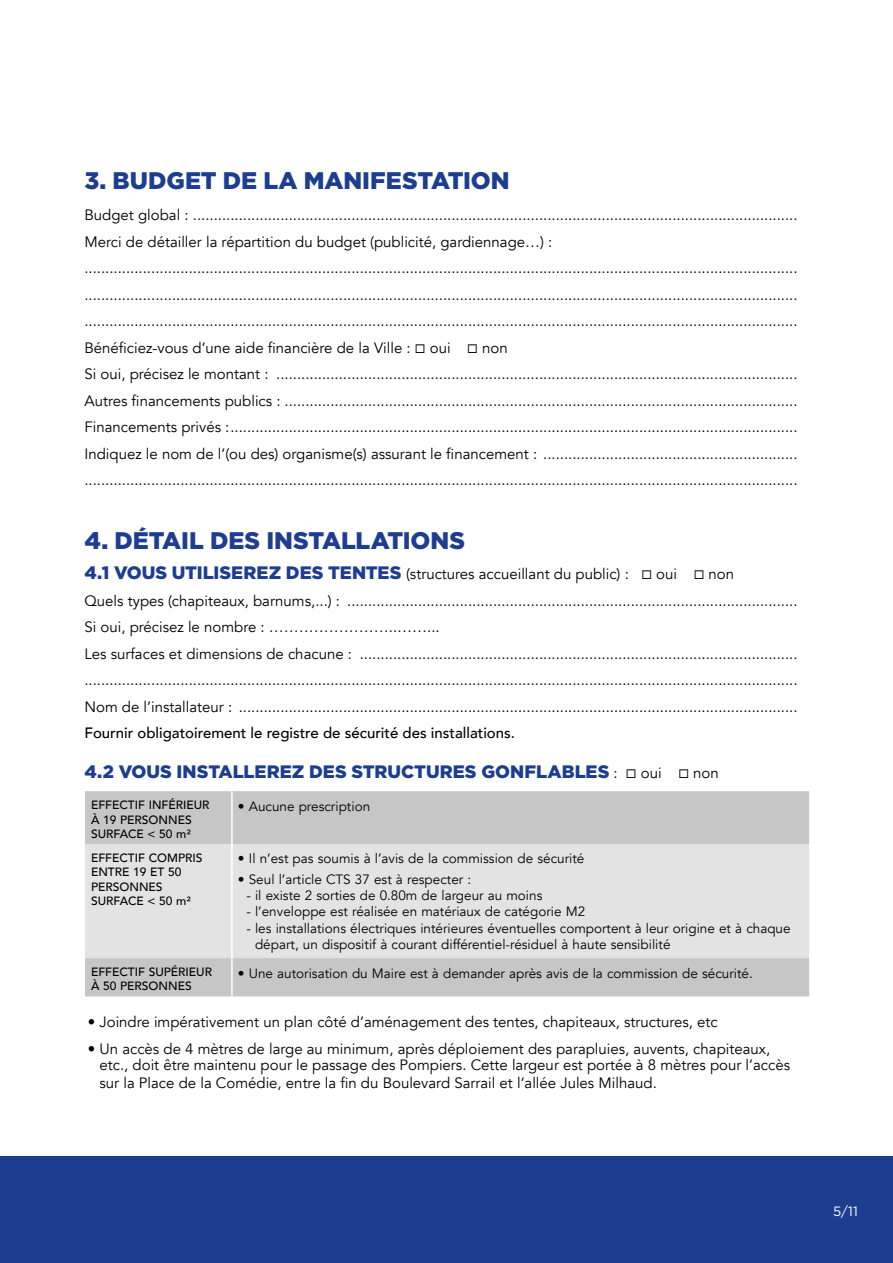
<style>
.page{position:relative;width:893px;height:1263px;background:#fff}
.page>*{position:absolute;margin:0;border:0;box-sizing:border-box;transform-origin:0 0}
.t1{font:900 24px "Gotham";letter-spacing:-.005em;color:#1d3d91}
.t2{font:900 18px "Gotham";color:#1d3d91}
.t3{font:15px/26.5px "Avenir";color:#000}
.t4{font:500 15px "Avenir";color:#000}
.t5{font:13.5px/16.2px "Avenir";color:#000}
.t6{font:13.5px "Gotham";color:#fff}
.t7{font:500 12px/14.4px "Avenir";color:#000}
.s1{font-family:"Gotham";font-weight:900;font-size:18px;color:#1d3d91}
.s2{font-family:"Avenir";font-weight:400;font-size:15px;color:#000}
.s3{color:#000}
.s4{font-family:"Gotham"}
</style>
<div class="page">
<div style="left:0;top:1155px;width:893px;height:108px;background:#1d3d91"></div>
<div style="left:85px;top:791px;width:724px;height:205px;background:#c6c6c6"></div>
<div style="left:85px;top:844px;width:724px;height:114px;background:#e3e3e3"></div>
<hr style="left:231px;top:791px;width:2px;height:53px;background:#fff">
<hr style="left:231px;top:958px;width:2px;height:38px;background:#fff">
<hr style="left:231px;top:844px;width:2px;height:114px;background:#fff">
<h1 class="t1" style="left:84px;top:164px;width:427px">3. BUDGET DE LA MANIFESTATION</h1>
<p class="t3" style="left:84px;top:202px;width:715px">Budget global : .................................................................................................................................................<br>Merci de détailler la répartition du budget (publicité, gardiennage…) : ........................................................................................................................................................................... ........................................................................................................................................................................... ...........................................................................................................................................................................<br>Bénéficiez-vous d’une aide financière de la Ville : ◻ oui ◻ non<br>Si oui, précisez le montant : .............................................................................................................................<br>Autres financements publics : ...........................................................................................................................<br>Financements privés :........................................................................................................................................<br>Indiquez le nom de l’(ou des) organisme(s) assurant le financement : ............................................................. ...........................................................................................................................................................................</p>
<h1 class="t1" style="left:84px;top:524px;width:382px">4. DÉTAIL DES INSTALLATIONS</h1>
<p class="t3" style="left:84px;top:561px;width:715px"><span class="s1">4.1 VOUS UTILISEREZ DES TENTES</span> (structures accueillant du public) : ◻ oui ◻ non<br>Quels types (chapiteaux, barnums,...) : ............................................................................................................<br>Si oui, précisez le nombre : ……………………..……...<br>Les surfaces et dimensions de chacune : ......................................................................................................... ...........................................................................................................................................................................<br>Nom de l’installateur : ......................................................................................................................................</p>
<p class="t4" style="left:84px;top:720px;width:432px">Fournir obligatoirement le registre de sécurité des installations.</p>
<p class="t2" style="left:84px;top:759px;width:636px">4.2 VOUS INSTALLEREZ DES STRUCTURES GONFLABLES <span class="s2">:</span> <span class="s3">◻</span> <span class="s2">oui</span> <span class="s3">◻</span> <span class="s2">non</span></p>
<p class="t7" style="left:91px;top:797px;width:120px">EFFECTIF INFÉRIEUR<br>À 19 PERSONNES<br>SURFACE &lt; 50 m<span class="s4">2</span></p>
<p class="t5" style="left:238px;top:798px;width:134px">• Aucune prescription</p>
<p class="t7" style="left:91px;top:850px;width:113px">EFFECTIF COMPRIS<br>ENTRE 19 ET 50<br>PERSONNES<br>SURFACE &lt; 50 m<span class="s4">2</span></p>
<p class="t5" style="left:238px;top:851px;width:348px">• Il n’est pas soumis à l’avis de la commission de sécurité</p>
<p class="t5" style="left:238px;top:871px;width:235px">• Seul l’article CTS 37 est à respecter :</p>
<p class="t5" style="left:246px;top:888px;width:298px">- il existe 2 sorties de 0.80m de largeur au moins</p>
<p class="t5" style="left:246px;top:904px;width:340px">- l’enveloppe est réalisée en matériaux de catégorie M2</p>
<p class="t5" style="left:255px;top:920px;width:537px;text-indent:-9px">- les installations électriques intérieures éventuelles comportent à leur origine et à chaque départ, un dispositif à courant différentiel-résiduel à haute sensibilité</p>
<p class="t7" style="left:91px;top:964px;width:123px">EFFECTIF SUPÉRIEUR<br>À 50 PERSONNES</p>
<p class="t5" style="left:238px;top:965px;width:516px">• Une autorisation du Maire est à demander après avis de la commission de sécurité.</p>
<p class="t3" style="left:88px;top:1009px;width:631px">• Joindre impérativement un plan côté d’aménagement des tentes, chapiteaux, structures, etc</p>
<p class="t3" style="left:100px;top:1040px;width:692px;line-height:16.5px;text-indent:-12px">• Un accès de 4 mètres de large au minimum, après déploiement des parapluies, auvents, chapiteaux, etc., doit être maintenu pour le passage des Pompiers. Cette largeur est portée à 8 mètres pour l’accès</p>
<p class="t3" style="left:100px;top:1070px;width:559px">sur la Place de la Comédie, entre la fin du Boulevard Sarrail et l’allée Jules Milhaud.</p>
<p class="t6" style="left:833px;top:1203px;width:26px">5/11</p>
</div>
